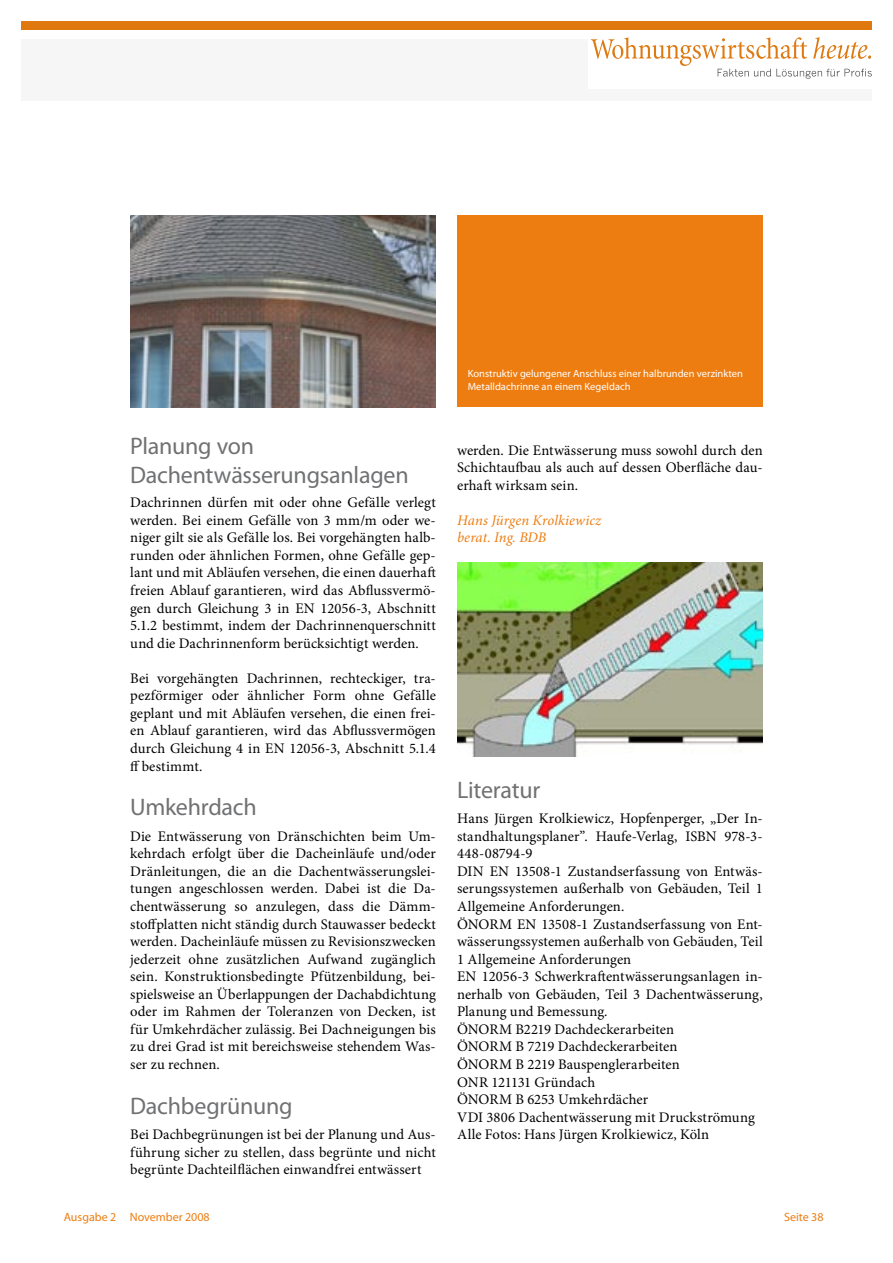
<style>
.page{position:relative;width:893px;height:1263px;background:#fff}
.page>*{position:absolute;margin:0;border:0;box-sizing:border-box;transform-origin:0 0}
.t1{font:24px/28.8px "Myriad Pro";letter-spacing:-.01em;color:#707173}
.t2{font:14.7px/17.5px "Minion Pro";letter-spacing:.005em;color:#000;text-align:justify}
.t3{font:italic 14.7px/17.5px "Minion Pro";letter-spacing:.005em;color:#ee7d11}
.t4{font:12px "Myriad Pro";color:#ee7d11}
.t5{font:10.5px/12.8px "Myriad Pro";color:#fff}
</style>
<div class="page">
<div style="left:21px;top:39px;width:851px;height:62px;background:#f6f6f6"></div>
<div style="left:21px;top:21px;width:851px;height:9px;background:#de780f"></div>
<div style="left:588px;top:34px;width:296px;height:55px;background:#fff"></div>
<svg style="left:591px;top:37px;width:281px;height:42px"></svg>
<div style="left:457px;top:216px;width:306px;height:191px;background:#ee7d11"></div>
<img style="left:130px;top:216px;width:306px;height:191px">
<img style="left:457px;top:562px;width:306px;height:195px">
<h1 class="t1" style="left:130px;top:431px;width:280px">Planung von<br>Dachentwässerungsanlagen</h1>
<p class="t2" style="left:130px;top:494px;width:307px">Dachrinnen dürfen mit oder ohne Gefälle verlegt werden. Bei einem Gefälle von 3 mm/m oder we&shy;niger gilt sie als Gefälle los. Bei vorgehängten halb&shy;runden oder ähnlichen Formen, ohne Gefälle gep&shy;lant und mit Abläufen versehen, die einen dauerhaft freien Ablauf garantieren, wird das Abflussvermö&shy;gen durch Gleichung 3 in EN 12056-3, Abschnitt 5.1.2 bestimmt, indem der Dachrinnenquerschnitt und die Dachrinnenform berücksichtigt werden.</p>
<p class="t2" style="left:130px;top:669px;width:307px">Bei vorgehängten Dachrinnen, rechteckiger, tra&shy;pezförmiger oder ähnlicher Form ohne Gefälle geplant und mit Abläufen versehen, die einen frei&shy;en Ablauf garantieren, wird das Abflussvermögen durch Gleichung 4 in EN 12056-3, Abschnitt 5.1.4 ff bestimmt.</p>
<h1 class="t1" style="left:130px;top:792px;width:128px">Umkehrdach</h1>
<p class="t2" style="left:130px;top:827px;width:307px">Die Entwässerung von Dränschichten beim Um&shy;kehrdach erfolgt über die Dacheinläufe und/oder Dränleitungen, die an die Dachentwässerungslei&shy;tungen angeschlossen werden. Dabei ist die Da&shy;chentwässerung so anzulegen, dass die Dämm&shy;stoffplatten nicht ständig durch Stauwasser bedeckt werden. Dacheinläufe müssen zu Revisionszwecken jederzeit ohne zusätzlichen Aufwand zugänglich sein. Konstruktionsbedingte Pfützenbildung, bei&shy;spielsweise an Überlappungen der Dachabdichtung oder im Rahmen der Toleranzen von Decken, ist für Umkehrdächer zulässig. Bei Dachneigungen bis zu drei Grad ist mit bereichsweise stehendem Was&shy;ser zu rechnen.</p>
<h1 class="t1" style="left:130px;top:1091px;width:164px">Dachbegrünung</h1>
<p class="t2" style="left:130px;top:1126px;width:307px">Bei Dachbegrünungen ist bei der Planung und Aus&shy;führung sicher zu stellen, dass begrünte und nicht begrünte Dachteilflächen einwandfrei entwässert</p>
<p class="t5" style="left:468px;top:367px;width:277px">Konstruktiv gelungener Anschluss einer halbrunden verzinkten<br>Metalldachrinne an einem Kegeldach</p>
<p class="t2" style="left:457px;top:441px;width:307px">werden. Die Entwässerung muss sowohl durch den Schichtaufbau als auch auf dessen Oberfläche dau&shy;erhaft wirksam sein.</p>
<p class="t3" style="left:457px;top:511px;width:146px">Hans Jürgen Krolkiewicz berat. Ing. BDB</p>
<h1 class="t1" style="left:457px;top:775px;width:85px">Literatur</h1>
<p class="t2" style="left:457px;top:810px;width:307px;text-align:left">Hans Jürgen Krolkiewicz, Hopfenperger, „Der In&shy;standhaltungsplaner”. Haufe-Verlag, ISBN 978-3- 448-08794-9<br>DIN EN 13508-1 Zustandserfassung von Entwäs&shy;serungssystemen außerhalb von Gebäuden, Teil 1<br>Allgemeine Anforderungen.<br>ÖNORM EN 13508-1 Zustandserfassung von Ent&shy;wässerungssystemen außerhalb von Gebäuden, Teil 1 Allgemeine Anforderungen<br>EN 12056-3 Schwerkraftentwässerungsanlagen in&shy;nerhalb von Gebäuden, Teil 3 Dachentwässerung, Planung und Bemessung.<br>ÖNORM B2219 Dachdeckerarbeiten<br>ÖNORM B 7219 Dachdeckerarbeiten<br>ÖNORM B 2219 Bauspenglerarbeiten<br>ONR 121131 Gründach<br>ÖNORM B 6253 Umkehrdächer<br>VDI 3806 Dachentwässerung mit Druckströmung Alle Fotos: Hans Jürgen Krolkiewicz, Köln</p>
<p class="t4" style="left:64px;top:1209px;width:148px">Ausgabe 2 November 2008</p>
<p class="t4" style="left:784px;top:1209px;width:41px">Seite 38</p>
</div>
